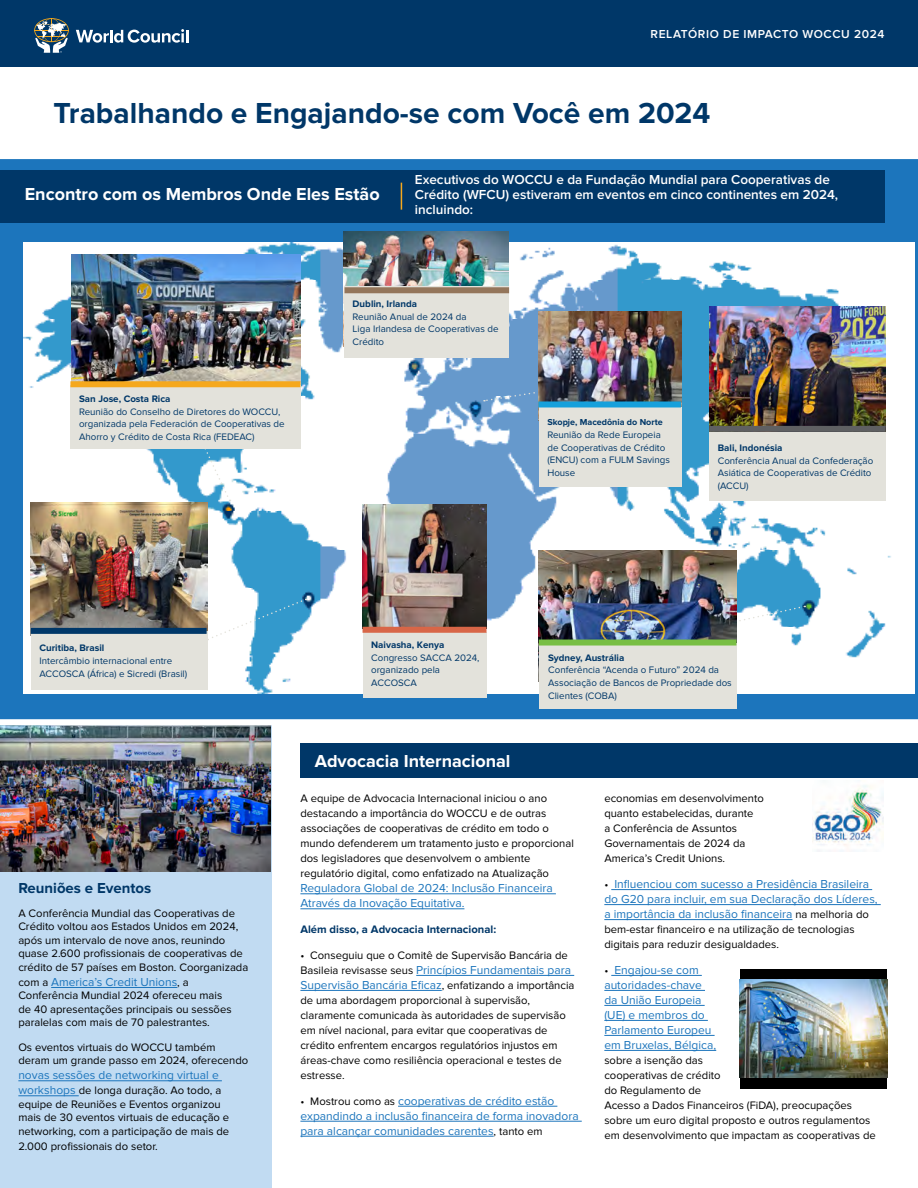
<style>
.page{position:relative;width:918px;height:1188px;background:#fff}
.page>*{position:absolute;margin:0;border:0;box-sizing:border-box;transform-origin:0 0}
.t1{font:700 30px "Proxima Nova";color:#003768}
.t2{font:700 18px "Proxima Nova";color:#fff}
.t3{font:700 15px "Proxima Nova";color:#003768}
.t4{font:600 13.5px/15px "Proxima Nova";color:#fff}
.t5{font:12px/15px "Proxima Nova";color:#1c75bc}
.t6{font:600 12px "Proxima Nova";letter-spacing:.05em;color:#fff}
.t7{font:11.25px/15px "Proxima Nova";color:#000}
.t8{font:700 11.25px "Proxima Nova";color:#003768}
.t9{font:9.75px/12.8px "Proxima Nova";color:#003768}
.t10{font:700 9.75px "Proxima Nova";color:#003768}
.t11{font:700 9px "Proxima Nova";color:#003768}
.s1{font-size:11.25px;color:#000}
.s2{font-size:12px;color:#1c75bc}
</style>
<div class="page">
<svg style="left:0;top:159px;width:918px;height:560px"></svg>
<div style="left:0;top:0;width:918px;height:67px;background:#003768"></div>
<svg style="left:76px;top:29px;width:112px;height:14px"></svg>
<svg style="left:34px;top:18px;width:35px;height:35px"></svg>
<hr style="left:300px;top:894px;width:256px;height:1px;background:#1c75bc">
<hr style="left:300px;top:909px;width:164px;height:1px;background:#1c75bc">
<hr style="left:416px;top:975px;width:158px;height:1px;background:#1c75bc">
<hr style="left:300px;top:990px;width:142px;height:1px;background:#1c75bc">
<hr style="left:398px;top:1106px;width:159px;height:1px;background:#1c75bc">
<hr style="left:300px;top:1121px;width:282px;height:1px;background:#1c75bc">
<hr style="left:300px;top:1136px;width:194px;height:1px;background:#1c75bc">
<hr style="left:611px;top:889px;width:261px;height:1px;background:#1c75bc">
<hr style="left:604px;top:904px;width:277px;height:1px;background:#1c75bc">
<hr style="left:604px;top:919px;width:188px;height:1px;background:#1c75bc">
<hr style="left:611px;top:975px;width:91px;height:1px;background:#1c75bc">
<hr style="left:604px;top:990px;width:101px;height:1px;background:#1c75bc">
<hr style="left:604px;top:1005px;width:101px;height:1px;background:#1c75bc">
<hr style="left:604px;top:1020px;width:104px;height:1px;background:#1c75bc">
<hr style="left:604px;top:1035px;width:111px;height:1px;background:#1c75bc">
<hr style="left:604px;top:1050px;width:112px;height:1px;background:#1c75bc">
<svg style="left:203px;top:449px;width:28px;height:52px"></svg>
<svg style="left:207px;top:599px;width:100px;height:42px"></svg>
<svg style="left:718px;top:500px;width:8px;height:23px"></svg>
<svg style="left:736px;top:605px;width:69px;height:31px"></svg>
<svg style="left:484px;top:391px;width:54px;height:11px"></svg>
<div style="left:0;top:721px;width:271px;height:467px;background:#c1dbf2"></div>
<hr style="left:51px;top:987px;width:126px;height:1px;background:#1c75bc">
<hr style="left:18px;top:1081px;width:204px;height:1px;background:#1c75bc">
<hr style="left:18px;top:1096px;width:61px;height:1px;background:#1c75bc">
<img style="left:1px;top:725px;width:270px;height:147px">
<div style="left:0;top:719px;width:918px;height:6px;background:#fff"></div>
<div style="left:300px;top:743px;width:618px;height:35px;background:#003768"></div>
<div style="left:0;top:170px;width:885px;height:52px;background:#003768"></div>
<div style="left:740px;top:969px;width:147px;height:119px;background:#000"></div>
<img style="left:740px;top:980px;width:147px;height:98px">
<img style="left:812px;top:785px;width:71px;height:67px">
<img style="left:71px;top:255px;width:230px;height:132px">
<img style="left:31px;top:503px;width:177px;height:133px">
<img style="left:362px;top:505px;width:125px;height:123px">
<img style="left:344px;top:232px;width:165px;height:55px">
<div style="left:70px;top:385px;width:230px;height:64px;background:#e3e2db"></div>
<div style="left:31px;top:631px;width:176px;height:58px;background:#e3e2db"></div>
<div style="left:363px;top:632px;width:124px;height:66px;background:#e3e2db"></div>
<div style="left:344px;top:287px;width:165px;height:71px;background:#e3e2db"></div>
<div style="left:31px;top:628px;width:176px;height:6px;background:#003768"></div>
<div style="left:70px;top:381px;width:230px;height:6px;background:#f5a81d"></div>
<img style="left:538px;top:312px;width:144px;height:109px">
<div style="left:539px;top:407px;width:142px;height:80px;background:#e3e2db"></div>
<div style="left:538px;top:401px;width:143px;height:6px;background:#16a0db"></div>
<div style="left:363px;top:627px;width:124px;height:6px;background:#d86647"></div>
<div style="left:345px;top:287px;width:164px;height:6px;background:#94765b"></div>
<img style="left:709px;top:306px;width:177px;height:120px">
<div style="left:709px;top:432px;width:177px;height:68px;background:#e3e2db"></div>
<div style="left:709px;top:426px;width:177px;height:6px;background:#5f6062"></div>
<img style="left:539px;top:550px;width:197px;height:131px">
<div style="left:540px;top:643px;width:197px;height:66px;background:#e3e2db"></div>
<div style="left:539px;top:640px;width:197px;height:6px;background:#78be43"></div>
<svg style="left:401px;top:183px;width:1px;height:27px"></svg>
<p class="t6" style="left:651px;top:28px;width:235px">RELATÓRIO DE IMPACTO WOCCU 2024</p>
<h1 class="t1" style="left:53px;top:95px;width:659px">Trabalhando e Engajando-se com Você em 2024</h1>
<h2 class="t2" style="left:25px;top:184px;width:356px">Encontro com os Membros Onde Eles Estão</h2>
<p class="t4" style="left:415px;top:173px;width:425px">Executivos do WOCCU e da Fundação Mundial para Cooperativas de<br>Crédito (WFCU) estiveram em eventos em cinco continentes em 2024, incluindo:</p>
<p class="t10" style="left:79px;top:393px;width:93px">San Jose, Costa Rica</p>
<p class="t9" style="left:79px;top:405px;width:207px">Reunião do Conselho de Diretores do WOCCU, organizada pela Federación de Cooperativas de<br>Ahorro y Crédito de Costa Rica (FEDEAC)</p>
<p class="t10" style="left:353px;top:298px;width:66px">Dublin, Irlanda</p>
<p class="t9" style="left:353px;top:310px;width:147px">Reunião Anual de 2024 da<br>Liga Irlandesa de Cooperativas de<br>Crédito</p>
<p class="t11" style="left:547px;top:417px;width:117px">Skopje, Macedônia do Norte</p>
<p class="t9" style="left:547px;top:428px;width:124px">Reunião da Rede Europeia de Cooperativas de Crédito (ENCU) com a FULM Savings<br>House</p>
<p class="t10" style="left:718px;top:442px;width:66px">Bali, Indonésia</p>
<p class="t9" style="left:718px;top:454px;width:157px">Conferência Anual da Confederação<br>Asiática de Cooperativas de Crédito (ACCU)</p>
<p class="t10" style="left:39px;top:642px;width:66px">Curitiba, Brasil</p>
<p class="t9" style="left:39px;top:655px;width:149px">Intercâmbio internacional entre<br>ACCOSCA (África) e Sicredi (Brasil)</p>
<h3 class="t3" style="left:18px;top:879px;width:134px">Reuniões e Eventos</h3>
<p class="t7" style="left:18px;top:907px;width:231px;line-height:13.5px">A Conferência Mundial das Cooperativas de Crédito voltou aos Estados Unidos em 2024, após um intervalo de nove anos, reunindo quase 2.600 profissionais de cooperativas de crédito de 57 países em Boston. Coorganizada</p>
<p class="t5" style="left:18px;top:975px;width:172px"><span class="s1">com a</span> America’s Credit Unions<span class="s1">, a</span></p>
<p class="t7" style="left:18px;top:989px;width:215px;line-height:13.5px">Conferência Mundial 2024 ofereceu mais de 40 apresentações principais ou sessões paralelas com mais de 70 palestrantes.</p>
<p class="t7" style="left:18px;top:1040px;width:232px;line-height:13.5px">Os eventos virtuais do WOCCU também deram um grande passo em 2024, oferecendo</p>
<p class="t5" style="left:18px;top:1068px;width:202px">novas sessões de networking virtual e</p>
<p class="t7" style="left:18px;top:1084px;width:212px;line-height:13.5px"><span class="s2">workshops</span> de longa duração. Ao todo, a equipe de Reuniões e Eventos organizou mais de 30 eventos virtuais de educação e networking, com a participação de mais de</p>
<p class="t7" style="left:18px;top:1139px;width:141px">2.000 profissionais do setor.</p>
<p class="t10" style="left:371px;top:639px;width:75px">Naivasha, Kenya</p>
<p class="t9" style="left:371px;top:651px;width:110px">Congresso SACCA 2024, organizado pela<br>ACCOSCA</p>
<h2 class="t2" style="left:315px;top:751px;width:197px">Advocacia Internacional</h2>
<p class="t10" style="left:548px;top:652px;width:78px">Sydney, Austrália</p>
<p class="t9" style="left:548px;top:664px;width:185px">Conferência “Acenda o Futuro” 2024 da<br>Associação de Bancos de Propriedade dos<br>Clientes (COBA)</p>
<p class="t7" style="left:300px;top:791px;width:275px">A equipe de Advocacia Internacional iniciou o ano destacando a importância do WOCCU e de outras associações de cooperativas de crédito em todo o mundo defenderem um tratamento justo e proporcional dos legisladores que desenvolvem o ambiente regulatório digital, como enfatizado na Atualização</p>
<p class="t5" style="left:300px;top:881px;width:254px">Reguladora Global de 2024: Inclusão Financeira<br>Através da Inovação Equitativa.</p>
<p class="t8" style="left:300px;top:923px;width:197px">Além disso, a Advocacia Internacional:</p>
<p class="t7" style="left:300px;top:948px;width:269px">• Conseguiu que o Comitê de Supervisão Bancária de</p>
<p class="t5" style="left:300px;top:962px;width:276px"><span class="s1">Basileia revisasse seus</span> Princípios Fundamentais para<br>Supervisão Bancária Eficaz<span class="s1">, enfatizando a importância</span></p>
<p class="t7" style="left:300px;top:993px;width:267px">de uma abordagem proporcional à supervisão, claramente comunicada às autoridades de supervisão em nível nacional, para evitar que cooperativas de crédito enfrentem encargos regulatórios injustos em áreas-chave como resiliência operacional e testes de estresse.</p>
<p class="t5" style="left:300px;top:1093px;width:280px"><span class="s1">• Mostrou como as</span> cooperativas de crédito estão expandindo a inclusão financeira de forma inovadora para alcançar comunidades carentes<span class="s1">, tanto em</span></p>
<p class="t7" style="left:604px;top:791px;width:161px">economias em desenvolvimento quanto estabelecidas, durante<br>a Conferência de Assuntos<br>Governamentais de 2024 da<br>America’s Credit Unions.</p>
<p class="t5" style="left:604px;top:877px;width:275px"><span class="s1">•</span> Influenciou com sucesso a Presidência Brasileira do G20 para incluir, em sua Declaração dos Líderes, a importância da inclusão financeira <span class="s1">na melhoria do</span></p>
<p class="t7" style="left:604px;top:922px;width:252px">bem-estar financeiro e na utilização de tecnologias digitais para reduzir desigualdades.</p>
<p class="t5" style="left:604px;top:962px;width:113px"><span class="s1">•</span> Engajou-se com autoridades-chave da União Europeia (UE) e membros do<br>Parlamento Europeu em Bruxelas, Bélgica,</p>
<p class="t7" style="left:604px;top:1053px;width:273px">sobre a isenção das<br>cooperativas de crédito<br>do Regulamento de<br>Acesso a Dados Financeiros (FiDA), preocupações sobre um euro digital proposto e outros regulamentos em desenvolvimento que impactam as cooperativas de</p>
</div>
